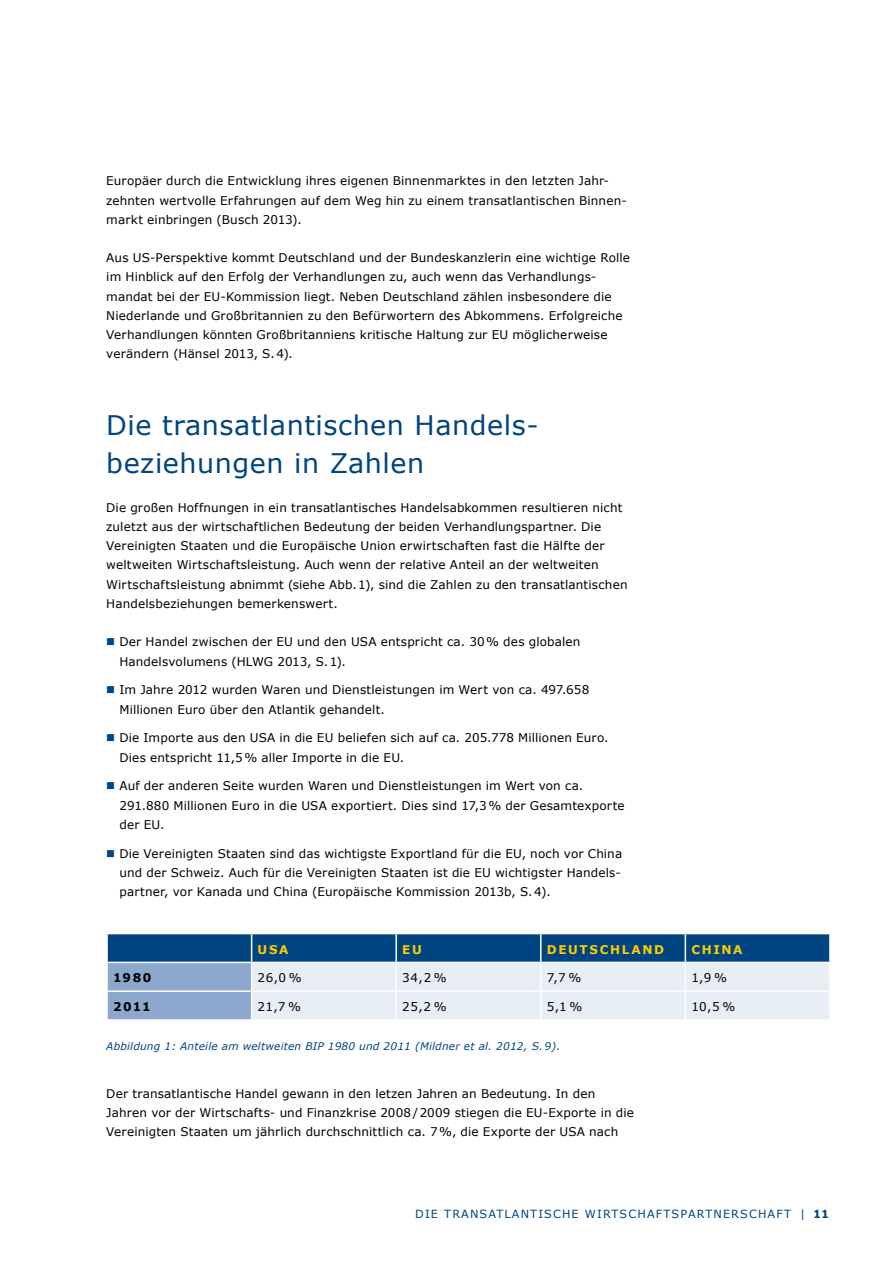
<style>
.page{position:relative;width:893px;height:1263px;background:#fff}
.page>*{position:absolute;margin:0;border:0;box-sizing:border-box;transform-origin:0 0}
.t1{font:27px/38.4px "Verdana";letter-spacing:.02em;color:#004481}
.t2{font:12px/19.2px "Verdana";letter-spacing:.01em;color:#000}
.t3{font:700 12px "Verdana";letter-spacing:.135em;color:#fecc00}
.t4{font:700 12px "Verdana";letter-spacing:.11em;color:#000}
.t5{font:11.25px "Verdana";letter-spacing:.1em;color:#004481}
.t6{font:italic 10.5px "Verdana";letter-spacing:.02em;color:#004481}
.s1{color:#004481}
.s2{font-weight:700}
</style>
<div class="page">
<svg style="left:107px;top:933px;width:723px;height:87px;background:#93b0cc"></svg>
<hr style="left:396px;top:990px;width:145px;height:2px;background:#fff">
<hr style="left:541px;top:990px;width:144px;height:2px;background:#fff">
<hr style="left:685px;top:990px;width:146px;height:2px;background:#fff">
<hr style="left:829px;top:992px;width:2px;height:27px;background:#fff">
<hr style="left:252px;top:1019px;width:144px;height:2px;background:#fff">
<hr style="left:396px;top:1019px;width:145px;height:2px;background:#fff">
<hr style="left:541px;top:1019px;width:144px;height:2px;background:#fff">
<hr style="left:685px;top:1019px;width:146px;height:2px;background:#fff">
<p class="t2" style="left:106px;top:172px;width:522px">Europäer durch die Entwicklung ihres eigenen Binnenmarktes in den letzten Jahr&shy;zehnten wertvolle Erfahrungen auf dem Weg hin zu einem transatlantischen Binnen&shy;markt einbringen (Busch 2013).</p>
<p class="t2" style="left:106px;top:248px;width:525px">Aus US-Perspektive kommt Deutschland und der Bundeskanzlerin eine wichtige Rolle im Hinblick auf den Erfolg der Verhandlungen zu, auch wenn das Verhandlungs&shy;mandat bei der EU-Kommission liegt. Neben Deutschland zählen insbesondere die Niederlande und Großbritannien zu den Befürwortern des Abkommens. Erfolgreiche Verhandlungen könnten Großbritanniens kritische Haltung zur EU möglicherweise verändern (Hänsel 2013, S.4).</p>
<h1 class="t1" style="left:106px;top:406px;width:430px">Die transatlantischen Handels&shy;beziehungen in Zahlen</h1>
<p class="t2" style="left:106px;top:498px;width:523px">Die großen Hoffnungen in ein transatlantisches Handelsabkommen resultieren nicht zuletzt aus der wirtschaftlichen Bedeutung der beiden Verhandlungspartner. Die Vereinigten Staaten und die Europäische Union erwirtschaften fast die Hälfte der weltweiten Wirtschaftsleistung. Auch wenn der relative Anteil an der weltweiten Wirtschaftsleistung abnimmt (siehe Abb.1), sind die Zahlen zu den transatlantischen Handelsbeziehungen bemerkenswert.</p>
<p class="t2" style="left:119px;top:632px;width:463px;text-indent:-13px"><span class="s1">■</span> Der Handel zwischen der EU und den USA entspricht ca. 30% des globalen<br>Handelsvolumens (HLWG 2013, S.1).</p>
<p class="t2" style="left:119px;top:680px;width:471px;text-indent:-13px"><span class="s1">■</span> Im Jahre 2012 wurden Waren und Dienstleistungen im Wert von ca. 497.658<br>Millionen Euro über den Atlantik gehandelt.</p>
<p class="t2" style="left:119px;top:728px;width:491px;text-indent:-13px"><span class="s1">■</span> Die Importe aus den USA in die EU beliefen sich auf ca. 205.778 Millionen Euro.<br>Dies entspricht 11,5% aller Importe in die EU.</p>
<p class="t2" style="left:119px;top:776px;width:507px;text-indent:-13px"><span class="s1">■</span> Auf der anderen Seite wurden Waren und Dienstleistungen im Wert von ca.<br>291.880 Millionen Euro in die USA exportiert. Dies sind 17,3% der Gesamtexporte der EU.</p>
<p class="t2" style="left:119px;top:844px;width:504px;text-indent:-13px"><span class="s1">■</span> Die Vereinigten Staaten sind das wichtigste Exportland für die EU, noch vor China und der Schweiz. Auch für die Vereinigten Staaten ist die EU wichtigster Handels&shy;partner, vor Kanada und China (Europäische Kommission 2013b, S.4).</p>
<p class="t3" style="left:258px;top:941px;width:32px">USA</p>
<p class="t3" style="left:402px;top:941px;width:21px">EU</p>
<p class="t3" style="left:547px;top:941px;width:119px">DEUTSCHLAND</p>
<p class="t3" style="left:691px;top:941px;width:53px">CHINA</p>
<p class="t4" style="left:113px;top:970px;width:40px">1980</p>
<p class="t2" style="left:258px;top:968px;width:46px">26,0 %</p>
<p class="t2" style="left:402px;top:968px;width:46px">34,2 %</p>
<p class="t2" style="left:547px;top:968px;width:36px">7,7 %</p>
<p class="t2" style="left:691px;top:968px;width:37px">1,9 %</p>
<p class="t4" style="left:113px;top:999px;width:39px">2011</p>
<p class="t2" style="left:258px;top:997px;width:45px">21,7 %</p>
<p class="t2" style="left:402px;top:997px;width:46px">25,2 %</p>
<p class="t2" style="left:547px;top:997px;width:37px">5,1 %</p>
<p class="t2" style="left:691px;top:997px;width:46px">10,5 %</p>
<p class="t6" style="left:106px;top:1039px;width:455px">Abbildung 1: Anteile am weltweiten BIP 1980 und 2011 (Mildner et al. 2012, S.9).</p>
<p class="t2" style="left:106px;top:1084px;width:529px">Der transatlantische Handel gewann in den letzen Jahren an Bedeutung. In den<br>Jahren vor der Wirtschafts- und Finanzkrise 2008/2009 stiegen die EU-Exporte in die<br>Vereinigten Staaten um jährlich durchschnittlich ca. 7%, die Exporte der USA nach</p>
<p class="t5" style="left:415px;top:1207px;width:415px">DIE TRANSATLANTISCHE WIRTSCHAFTSPARTNERSCHAFT | <span class="s2">11</span></p>
</div>
